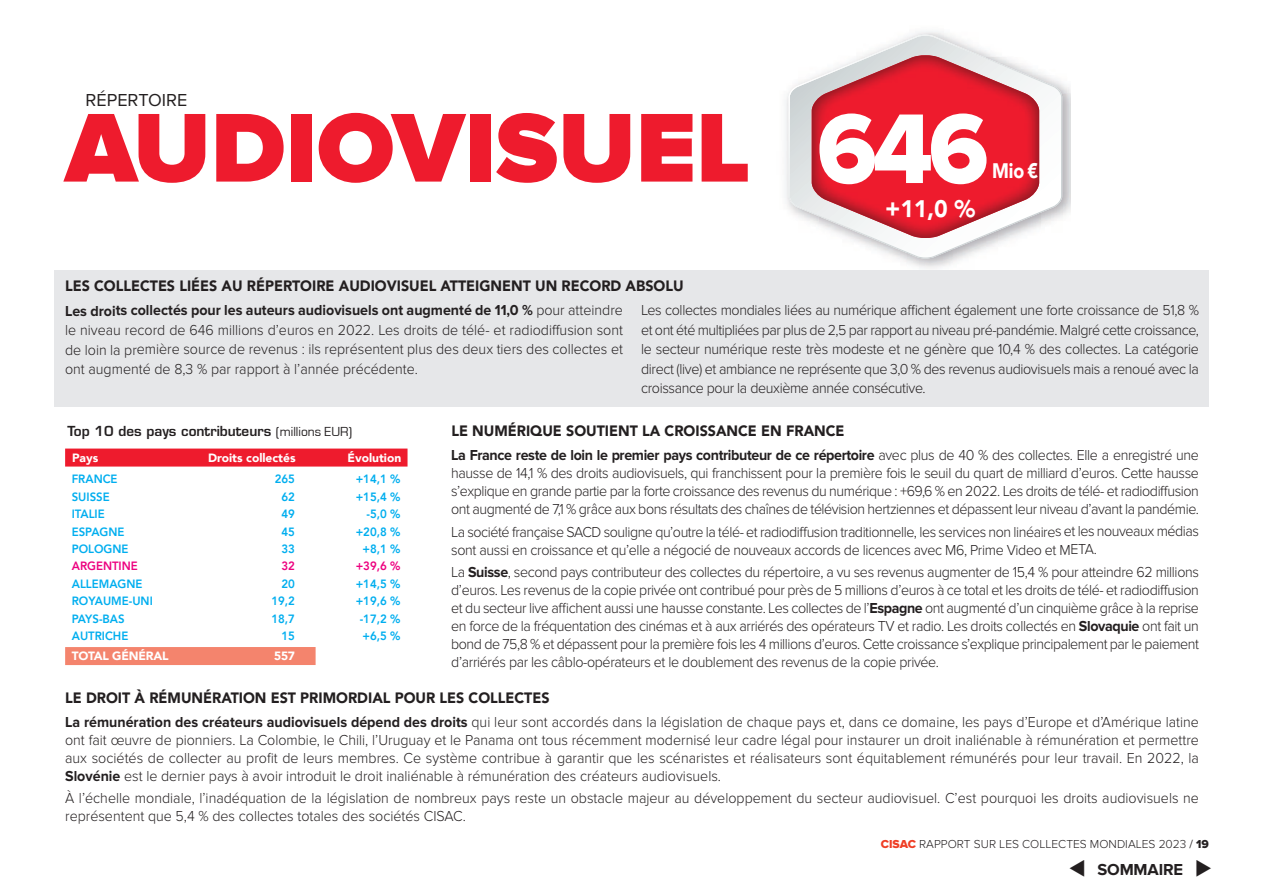
<style>
.page{position:relative;width:1263px;height:893px;background:#fff}
.page>*{position:absolute;margin:0;border:0;box-sizing:border-box;transform-origin:0 0}
.t1{font:102.75px "Proxima Nova Extrabld";color:#fff;scale:.95 1}
.t2{font:900 101.4px "Proxima Nova";color:#ee1b2d}
.t3{font:900 24px "Avenir";color:#fff;scale:.95 1}
.t4{font:900 21px "Avenir";color:#fff;scale:.85 1}
.t5{font:18px "Proxima Nova";color:#231f20}
.t6{font:700 16.5px "Proxima Nova";letter-spacing:-.01em;color:#231f20}
.t7{font:300 15px/18px "Proxima Nova";letter-spacing:-.025em;color:#231f20;text-align:justify;scale:.95 1}
.t8{font:300 15px/18px "Proxima Nova";color:#231f20;scale:.95 1}
.t9{font:900 15px "Avenir";color:#231f20;scale:.95 1}
.t10{font:600 13.5px "Eurostile";color:#231f20}
.t11{font:800 12px "Avenir";color:#00aeef;scale:.95 1}
.t12{font:300 12px "Proxima Nova";color:#231f20}
.t13{font:900 12px "Avenir";color:#fff}
.t14{font:800 12px "Avenir";color:#ed0280;scale:.95 1}
.s1{font-weight:700}
.s2{font-weight:400}
.s3{font-family:"Proxima Nova Extrabld";font-weight:400;color:#ef3e25}
.s4{font-family:"Proxima Nova Extrabld";font-weight:400}
.s5{font-size:27px}
</style>
<div class="page">
<div style="left:65px;top:647px;width:251px;height:18px;background:#f4846d"></div>
<img style="left:1062px;top:95px;width:8px;height:122px">
<svg style="left:789px;top:35px;width:273px;height:224px"></svg>
<img style="left:812px;top:55px;width:227px;height:183px">
<div style="left:54px;top:270px;width:1155px;height:136px;background:#e6e7e9"></div>
<div style="left:65px;top:449px;width:342px;height:18px;background:#ee1b2d"></div>
<p class="t5" style="left:86px;top:94px;width:103px">RÉPERTOIRE</p>
<p class="t2" style="left:65px;top:114px;width:687px">AUDIOVISUEL</p>
<p class="t9" style="left:65px;top:276px;width:653px">LES COLLECTES LIÉES AU RÉPERTOIRE AUDIOVISUEL ATTEIGNENT UN RECORD ABSOLU</p>
<p class="t1" style="left:817px;top:87px;width:182px">646</p>
<p class="t3" style="left:885px;top:192px;width:96px;rotate:1deg">+11,0 %</p>
<p class="t4" style="left:992px;top:157px;width:56px">Mio €</p>
<p class="t7" style="left:65px;top:302px;width:589px;line-height:19.5px"><span class="s1">Les droits collectés pour les auteurs audiovisuels ont augmenté de 11,0 %</span> pour atteindre le niveau record de 646 millions d’euros en 2022. Les droits de télé- et radiodiffusion sont de loin la première source de revenus : ils représentent plus des deux tiers des collectes et ont augmenté de 8,3 % par rapport à l’année précédente.</p>
<p class="t7" style="left:641px;top:302px;width:589px;line-height:19.5px">Les collectes mondiales liées au numérique affichent également une forte croissance de 51,8 % et ont été multipliées par plus de 2,5 par rapport au niveau pré-pandémie. Malgré cette croissance, le secteur numérique reste très modeste et ne génère que 10,4 % des collectes. La catégorie direct (live) et ambiance ne représente que 3,0 % des revenus audiovisuels mais a renoué avec la croissance pour la deuxième année consécutive.</p>
<p class="t10" style="left:67px;top:425px;width:286px">Top 10 des pays contributeurs <span class="s2">(millions EUR)</span></p>
<p class="t13" style="left:72px;top:450px;width:28px">Pays</p>
<p class="t13" style="left:208px;top:450px;width:89px">Droits collectés</p>
<p class="t13" style="left:347px;top:450px;width:55px">Évolution</p>
<p class="t11" style="left:72px;top:471px;width:50px">FRANCE</p>
<p class="t11" style="left:275px;top:471px;width:23px">265</p>
<p class="t11" style="left:356px;top:471px;width:49px">+14,1 %</p>
<p class="t11" style="left:72px;top:489px;width:41px">SUISSE</p>
<p class="t11" style="left:282px;top:489px;width:16px">62</p>
<p class="t11" style="left:356px;top:489px;width:49px">+15,4 %</p>
<p class="t11" style="left:72px;top:506px;width:36px">ITALIE</p>
<p class="t11" style="left:282px;top:506px;width:16px">49</p>
<p class="t11" style="left:366px;top:506px;width:37px">-5,0 %</p>
<p class="t11" style="left:72px;top:524px;width:57px">ESPAGNE</p>
<p class="t11" style="left:282px;top:524px;width:16px">45</p>
<p class="t11" style="left:356px;top:524px;width:49px">+20,8 %</p>
<p class="t11" style="left:72px;top:541px;width:61px">POLOGNE</p>
<p class="t11" style="left:282px;top:541px;width:16px">33</p>
<p class="t11" style="left:362px;top:541px;width:42px">+8,1 %</p>
<p class="t14" style="left:72px;top:558px;width:71px">ARGENTINE</p>
<p class="t14" style="left:282px;top:558px;width:16px">32</p>
<p class="t14" style="left:356px;top:558px;width:49px">+39,6 %</p>
<p class="t11" style="left:72px;top:576px;width:76px">ALLEMAGNE</p>
<p class="t11" style="left:282px;top:576px;width:16px">20</p>
<p class="t11" style="left:356px;top:576px;width:49px">+14,5 %</p>
<p class="t11" style="left:72px;top:593px;width:87px">ROYAUME-UNI</p>
<p class="t11" style="left:271px;top:593px;width:26px">19,2</p>
<p class="t11" style="left:356px;top:593px;width:49px">+19,6 %</p>
<p class="t11" style="left:72px;top:611px;width:57px">PAYS-BAS</p>
<p class="t11" style="left:271px;top:611px;width:26px">18,7</p>
<p class="t11" style="left:360px;top:611px;width:45px">-17,2 %</p>
<p class="t11" style="left:72px;top:628px;width:61px">AUTRICHE</p>
<p class="t11" style="left:282px;top:628px;width:16px">15</p>
<p class="t11" style="left:362px;top:628px;width:42px">+6,5 %</p>
<p class="t13" style="left:72px;top:648px;width:98px">TOTAL GÉNÉRAL</p>
<p class="t13" style="left:274px;top:648px;width:22px">557</p>
<p class="t9" style="left:451px;top:421px;width:415px">LE NUMÉRIQUE SOUTIENT LA CROISSANCE EN FRANCE</p>
<p class="t7" style="left:451px;top:448px;width:789px"><span class="s1">La France reste de loin le premier pays contributeur de ce répertoire</span> avec plus de 40 % des collectes. Elle a enregistré une hausse de 14,1 % des droits audiovisuels, qui franchissent pour la première fois le seuil du quart de milliard d’euros. Cette hausse s’explique en grande partie par la forte croissance des revenus du numérique : +69,6 % en 2022. Les droits de télé- et radiodiffusion ont augmenté de 7,1 % grâce aux bons résultats des chaînes de télévision hertziennes et dépassent leur niveau d’avant la pandémie.</p>
<p class="t7" style="left:451px;top:524px;width:789px">La société française SACD souligne qu’outre la télé- et radiodiffusion traditionnelle, les services non linéaires et les nouveaux médias sont aussi en croissance et qu’elle a négocié de nouveaux accords de licences avec M6, Prime Video et META.</p>
<p class="t7" style="left:451px;top:564px;width:789px">La <span class="s1">Suisse</span>, second pays contributeur des collectes du répertoire, a vu ses revenus augmenter de 15,4 % pour atteindre 62 millions d’euros. Les revenus de la copie privée ont contribué pour près de 5 millions d’euros à ce total et les droits de télé- et radiodiffusion et du secteur live affichent aussi une hausse constante. Les collectes de l’<span class="s1">Espagne</span> ont augmenté d’un cinquième grâce à la reprise en force de la fréquentation des cinémas et à aux arriérés des opérateurs TV et radio. Les droits collectés en <span class="s1">Slovaquie</span> ont fait un bond de 75,8 % et dépassent pour la première fois les 4 millions d’euros. Cette croissance s’explique principalement par le paiement d’arriérés par les câblo-opérateurs et le doublement des revenus de la copie privée.</p>
<p class="t9" style="left:65px;top:688px;width:511px">LE DROIT À RÉMUNÉRATION EST PRIMORDIAL POUR LES COLLECTES</p>
<p class="t7" style="left:65px;top:714px;width:1195px"><span class="s1">La rémunération des créateurs audiovisuels dépend des droits</span> qui leur sont accordés dans la législation de chaque pays et, dans ce domaine, les pays d’Europe et d’Amérique latine ont fait œuvre de pionniers. La Colombie, le Chili, l’Uruguay et le Panama ont tous récemment modernisé leur cadre légal pour instaurer un droit inaliénable à rémunération et permettre aux sociétés de collecter au profit de leurs membres. Ce système contribue à garantir que les scénaristes et réalisateurs sont équitablement rémunérés pour leur travail. En 2022, la <span class="s1">Slovénie</span> est le dernier pays à avoir introduit le droit inaliénable à rémunération des créateurs audiovisuels.</p>
<p class="t8" style="left:65px;top:790px;width:1195px">À l’échelle mondiale, l’inadéquation de la législation de nombreux pays reste un obstacle majeur au développement du secteur audiovisuel. C’est pourquoi les droits audiovisuels ne représentent que 5,4 % des collectes totales des sociétés CISAC.</p>
<p class="t12" style="left:881px;top:840px;width:330px"><span class="s3">CISAC</span> RAPPORT SUR LES COLLECTES MONDIALES 2023 <span class="s2">/</span> <span class="s4">19</span></p>
<p class="t6" style="left:1070px;top:863px;width:143px"><span class="s5">⊳</span> SOMMAIRE <span class="s5">⊲</span></p>
</div>
